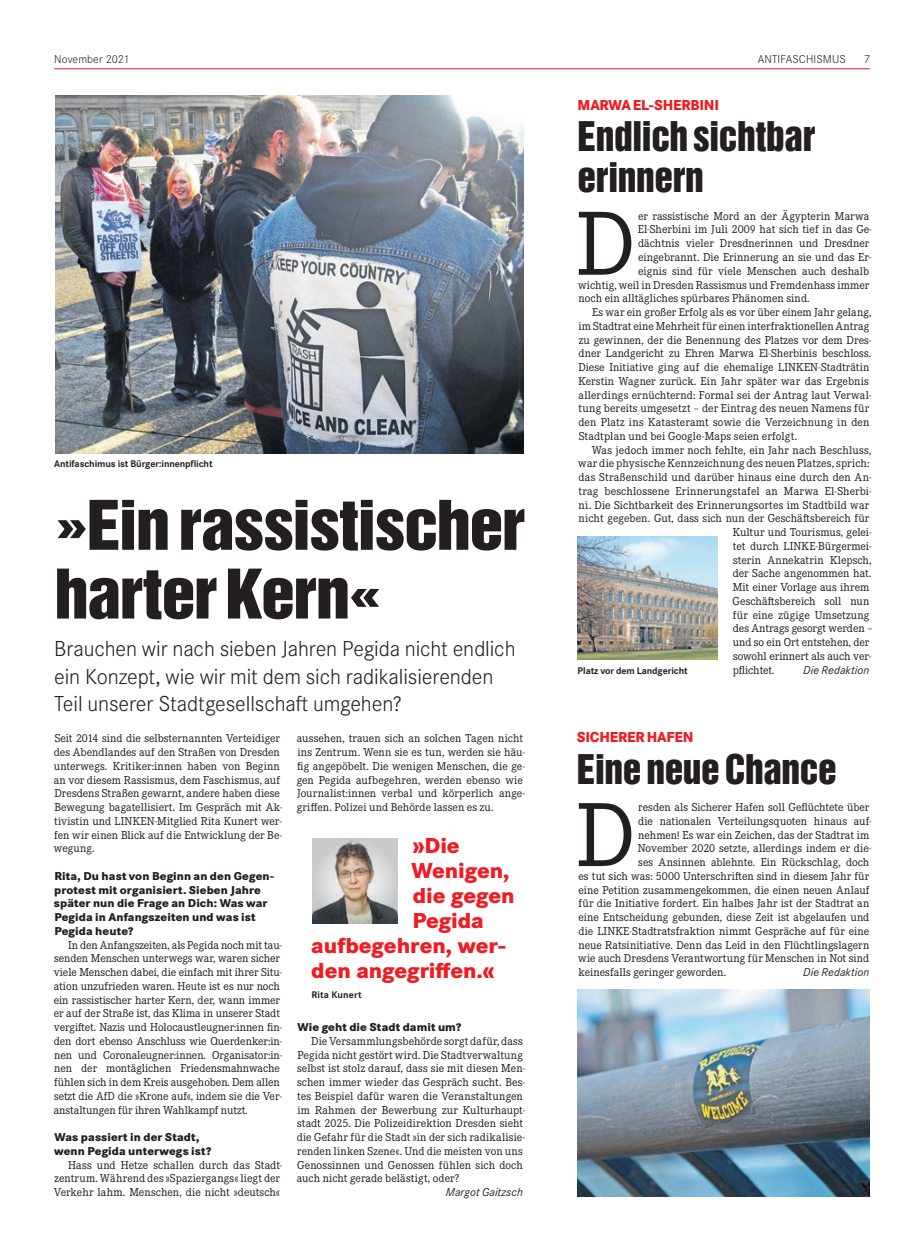
<style>
.page{position:relative;width:922px;height:1258px;background:#fff}
.page>*{position:absolute;margin:0;border:0;box-sizing:border-box;transform-origin:0 0}
.t1{font:94.38px "Corporate E Pro";color:#231f20}
.t2{font:62.5px/68.8px "Helvetica Inserat";letter-spacing:-.025em;color:#231f20;scale:1.1 1}
.t3{font:37.5px/41.2px "Helvetica Inserat";letter-spacing:-.015em;color:#231f20}
.t4{font:300 22.5px/27.5px "Corporate S Pro";letter-spacing:-.005em;color:#231f20}
.t5{font:800 22.5px "Corporate S Pro";letter-spacing:-.005em;color:#ee1d23}
.t6{font:800 15px "Corporate S Pro";letter-spacing:-.015em;color:#ee1d23;scale:.95 1}
.t7{font:11.88px/13.8px "Corporate E Pro";color:#231f20}
.t8{font:800 11.88px/13.8px "Corporate S Pro";letter-spacing:.005em;color:#231f20}
.t9{font:11.88px "Corporate E Pro";letter-spacing:.02em;color:#231f20}
.t10{font:italic 11.88px "Corporate S Pro";letter-spacing:.005em;color:#231f20}
.t11{font:300 11.88px "Corporate S Pro";letter-spacing:.005em;color:#231f20}
.t12{font:700 10px "Corporate S Pro";letter-spacing:-.01em;color:#231f20}
.t13{font:700 10px "Corporate S Pro";letter-spacing:.01em;color:#231f20}
</style>
<div class="page">
<hr style="left:54px;top:68px;width:815px;height:1px;background:#ee1d23">
<img style="left:577px;top:536px;width:140px;height:123px">
<img style="left:577px;top:990px;width:292px;height:206px">
<img style="left:55px;top:96px;width:468px;height:357px">
<svg style="left:312px;top:838px;width:85px;height:86px"></svg>
<p class="t11" style="left:54px;top:51px;width:77px">November 2021</p>
<p class="t12" style="left:54px;top:456px;width:160px">Antifaschimus ist Bürger:innenpflicht</p>
<h2 class="t2" style="left:54px;top:492px;width:429px">»Ein rassistischer harter Kern«</h2>
<h3 class="t4" style="left:54px;top:633px;width:462px">Brauchen wir nach sieben Jahren Pegida nicht endlich ein Konzept, wie wir mit dem sich radikalisierenden<br>Teil unserer Stadtgesellschaft umgehen?</h3>
<p class="t7" style="left:54px;top:731px;width:230px">Seit 2014 sind die selbsternannten Verteidiger des Abendlandes auf den Straßen von Dresden unterwegs. Kritiker:innen haben von Beginn an vor diesem Rassismus, dem Faschismus, auf Dresdens Straßen gewarnt, andere haben diese Bewegung bagatellisiert. Im Gespräch mit Ak&shy;tivistin und LINKEN-Mitglied Rita Kunert wer&shy;fen wir einen Blick auf die Entwicklung der Be&shy;wegung.</p>
<p class="t8" style="left:54px;top:868px;width:221px">Rita, Du hast von Beginn an den Gegen&shy;protest mit organisiert. Sieben Jahre später nun die Frage an Dich: Was war<br>Pegida in Anfangszeiten und was ist<br>Pegida heute?</p>
<p class="t7" style="left:54px;top:937px;width:230px;text-indent:14px">In den Anfangszeiten, als Pegida noch mit tau&shy;senden Menschen unterwegs war, waren sicher viele Menschen dabei, die einfach mit ihrer Situ&shy;ation unzufrieden waren. Heute ist es nur noch ein rassistischer harter Kern, der, wann immer er auf der Straße ist, das Klima in unserer Stadt vergiftet. Nazis und Holocaustleugner:innen fin&shy;den dort ebenso Anschluss wie Querdenker:in&shy;nen und Coronaleugner:innen. Organisator:in&shy;nen der montäglichen Friedensmahnwache fühlen sich in dem Kreis ausgehoben. Dem allen setzt die AfD die »Krone auf«, indem sie die Ver&shy;anstaltungen für ihren Wahlkampf nutzt.</p>
<p class="t8" style="left:54px;top:1129px;width:159px">Was passiert in der Stadt, wenn Pegida unterwegs ist?</p>
<p class="t7" style="left:54px;top:1157px;width:230px;text-indent:14px">Hass und Hetze schallen durch das Stadt&shy;zentrum. Während des »Spaziergangs« liegt der<br>Verkehr lahm. Menschen, die nicht »deutsch«</p>
<p class="t7" style="left:296px;top:731px;width:230px">aussehen, trauen sich an solchen Tagen nicht ins Zentrum. Wenn sie es tun, werden sie häu&shy;fig angepöbelt. Die wenigen Menschen, die ge&shy;gen Pegida aufbegehren, werden ebenso wie Journalist:innen verbal und körperlich ange&shy;griffen. Polizei und Behörde lassen es zu.</p>
<h3 class="t5" style="left:411px;top:827px;width:49px">»Die</h3>
<h3 class="t5" style="left:411px;top:852px;width:100px">Wenigen,</h3>
<h3 class="t5" style="left:412px;top:877px;width:103px">die gegen</h3>
<h3 class="t5" style="left:412px;top:902px;width:73px">Pegida</h3>
<h3 class="t5" style="left:311px;top:927px;width:196px">aufbegehren, wer-</h3>
<h3 class="t5" style="left:311px;top:952px;width:186px">den angegriffen.«</h3>
<p class="t13" style="left:311px;top:987px;width:52px">Rita Kunert</p>
<p class="t8" style="left:297px;top:1019px;width:165px">Wie geht die Stadt damit um?</p>
<p class="t7" style="left:296px;top:1033px;width:230px;text-indent:14px">Die Versammlungsbehörde sorgt dafür, dass Pegida nicht gestört wird. Die Stadtverwaltung selbst ist stolz darauf, dass sie mit diesen Men&shy;schen immer wieder das Gespräch sucht. Bes&shy;tes Beispiel dafür waren die Veranstaltungen im Rahmen der Bewerbung zur Kulturhaupt&shy;stadt 2025. Die Polizeidirektion Dresden sieht die Gefahr für die Stadt »in der sich radikalisie&shy;renden linken Szene«. Und die meisten von uns Genossinnen und Genossen fühlen sich doch auch nicht gerade belästigt, oder?</p>
<p class="t10" style="left:445px;top:1183px;width:79px">Margot Gaitzsch</p>
<p class="t11" style="left:757px;top:51px;width:90px">ANTIFASCHISMUS</p>
<p class="t11" style="left:863px;top:51px;width:8px">7</p>
<p class="t6" style="left:577px;top:93px;width:150px">MARWA EL-SHERBINI</p>
<h3 class="t3" style="left:577px;top:116px;width:239px">Endlich sichtbar erinnern</h3>
<h1 class="t1" style="left:576px;top:180px;width:60px">D</h1>
<p class="t7" style="left:638px;top:208px;width:233px">er rassistische Mord an der Ägypterin Marwa</p>
<p class="t7" style="left:637px;top:222px;width:235px">El-Sherbini im Juli 2009 hat sich tief in das Ge-</p>
<p class="t7" style="left:638px;top:236px;width:233px">dächtnis vieler Dresdnerinnen und Dresdner</p>
<p class="t7" style="left:638px;top:250px;width:235px">eingebrannt. Die Erinnerung an sie und das Er-</p>
<p class="t7" style="left:638px;top:263px;width:233px">eignis sind für viele Menschen auch deshalb</p>
<p class="t7" style="left:578px;top:277px;width:292px">wichtig, weil in Dresden Rassismus und Fremdenhass immer</p>
<p class="t7" style="left:578px;top:291px;width:232px">noch ein alltägliches spürbares Phänomen sind.</p>
<p class="t7" style="left:592px;top:305px;width:281px">Es war ein großer Erfolg als es vor über einem Jahr gelang,</p>
<p class="t7" style="left:578px;top:318px;width:292px">im Stadtrat eine Mehrheit für einen interfraktionellen Antrag</p>
<p class="t7" style="left:578px;top:332px;width:294px">zu gewinnen, der die Benennung des Platzes vor dem Dres-</p>
<p class="t7" style="left:578px;top:346px;width:294px">dner Landgericht zu Ehren Marwa El-Sherbinis beschloss.</p>
<p class="t7" style="left:578px;top:360px;width:292px">Diese Initiative ging auf die ehemalige LINKEN-Stadträtin</p>
<p class="t7" style="left:578px;top:373px;width:292px">Kerstin Wagner zurück. Ein Jahr später war das Ergebnis</p>
<p class="t7" style="left:578px;top:387px;width:294px">allerdings ernüchternd: Formal sei der Antrag laut Verwal-</p>
<p class="t7" style="left:578px;top:401px;width:292px">tung bereits umgesetzt – der Eintrag des neuen Namens für</p>
<p class="t7" style="left:578px;top:415px;width:292px">den Platz ins Katasteramt sowie die Verzeichnung in den</p>
<p class="t7" style="left:578px;top:428px;width:220px">Stadtplan und bei Google-Maps seien erfolgt.</p>
<p class="t7" style="left:591px;top:442px;width:281px">Was jedoch immer noch fehlte, ein Jahr nach Beschluss,</p>
<p class="t7" style="left:578px;top:456px;width:293px">war die physische Kennzeichnung des neuen Platzes, sprich:</p>
<p class="t9" style="left:578px;top:469px;width:294px">das Straßenschild und darüber hinaus eine durch den An-</p>
<p class="t9" style="left:578px;top:483px;width:294px">trag beschlossene Erinnerungstafel an Marwa El-Sherbi-</p>
<p class="t7" style="left:578px;top:497px;width:292px">ni. Die Sichtbarkeit des Erinnerungsortes im Stadtbild war</p>
<p class="t7" style="left:578px;top:511px;width:292px">nicht gegeben. Gut, dass sich nun der Geschäftsbereich für</p>
<p class="t7" style="left:732px;top:525px;width:140px">Kultur und Tourismus, gelei-</p>
<p class="t7" style="left:732px;top:538px;width:140px">tet durch LINKE-Bürgermei-</p>
<p class="t7" style="left:732px;top:552px;width:140px">sterin Annekatrin Klepsch,</p>
<p class="t7" style="left:732px;top:566px;width:140px">der Sache angenommen hat.</p>
<p class="t7" style="left:732px;top:580px;width:138px">Mit einer Vorlage aus ihrem</p>
<p class="t7" style="left:732px;top:593px;width:138px">Geschäftsbereich soll nun</p>
<p class="t7" style="left:732px;top:607px;width:138px">für eine zügige Umsetzung</p>
<p class="t7" style="left:732px;top:621px;width:142px">des Antrags gesorgt werden –</p>
<p class="t7" style="left:732px;top:635px;width:138px">und so ein Ort entstehen, der</p>
<p class="t7" style="left:732px;top:648px;width:140px">sowohl erinnert als auch ver-</p>
<p class="t7" style="left:732px;top:662px;width:43px">pflichtet.</p>
<p class="t10" style="left:803px;top:661px;width:67px">Die Redaktion</p>
<p class="t12" style="left:577px;top:662px;width:111px">Platz vor dem Landgericht</p>
<p class="t6" style="left:576px;top:725px;width:124px">SICHERER HAFEN</p>
<h3 class="t3" style="left:576px;top:749px;width:261px">Eine neue Chance</h3>
<h1 class="t1" style="left:576px;top:771px;width:60px">D</h1>
<p class="t7" style="left:638px;top:800px;width:233px">resden als Sicherer Hafen soll Geflüchtete über</p>
<p class="t7" style="left:638px;top:813px;width:235px">die nationalen Verteilungsquoten hinaus auf-</p>
<p class="t7" style="left:638px;top:827px;width:233px">nehmen! Es war ein Zeichen, das der Stadtrat im</p>
<p class="t7" style="left:637px;top:841px;width:235px">November 2020 setzte, allerdings indem er die-</p>
<p class="t7" style="left:638px;top:855px;width:232px">ses Ansinnen ablehnte. Ein Rückschlag, doch</p>
<p class="t7" style="left:578px;top:868px;width:292px">es tut sich was: 5000 Unterschriften sind in diesem Jahr für</p>
<p class="t7" style="left:578px;top:882px;width:292px">eine Petition zusammengekommen, die einen neuen Anlauf</p>
<p class="t7" style="left:578px;top:896px;width:292px">für die Initiative fordert. Ein halbes Jahr ist der Stadtrat an</p>
<p class="t7" style="left:578px;top:910px;width:292px">eine Entscheidung gebunden, diese Zeit ist abgelaufen und</p>
<p class="t7" style="left:578px;top:923px;width:292px">die LINKE-Stadtratsfraktion nimmt Gespräche auf für eine</p>
<p class="t7" style="left:578px;top:937px;width:292px">neue Ratsinitiative. Denn das Leid in den Flüchtlingslagern</p>
<p class="t7" style="left:578px;top:951px;width:292px">wie auch Dresdens Verantwortung für Menschen in Not sind</p>
<p class="t7" style="left:578px;top:965px;width:149px">keinesfalls geringer geworden.</p>
<p class="t10" style="left:803px;top:963px;width:67px">Die Redaktion</p>
</div>
